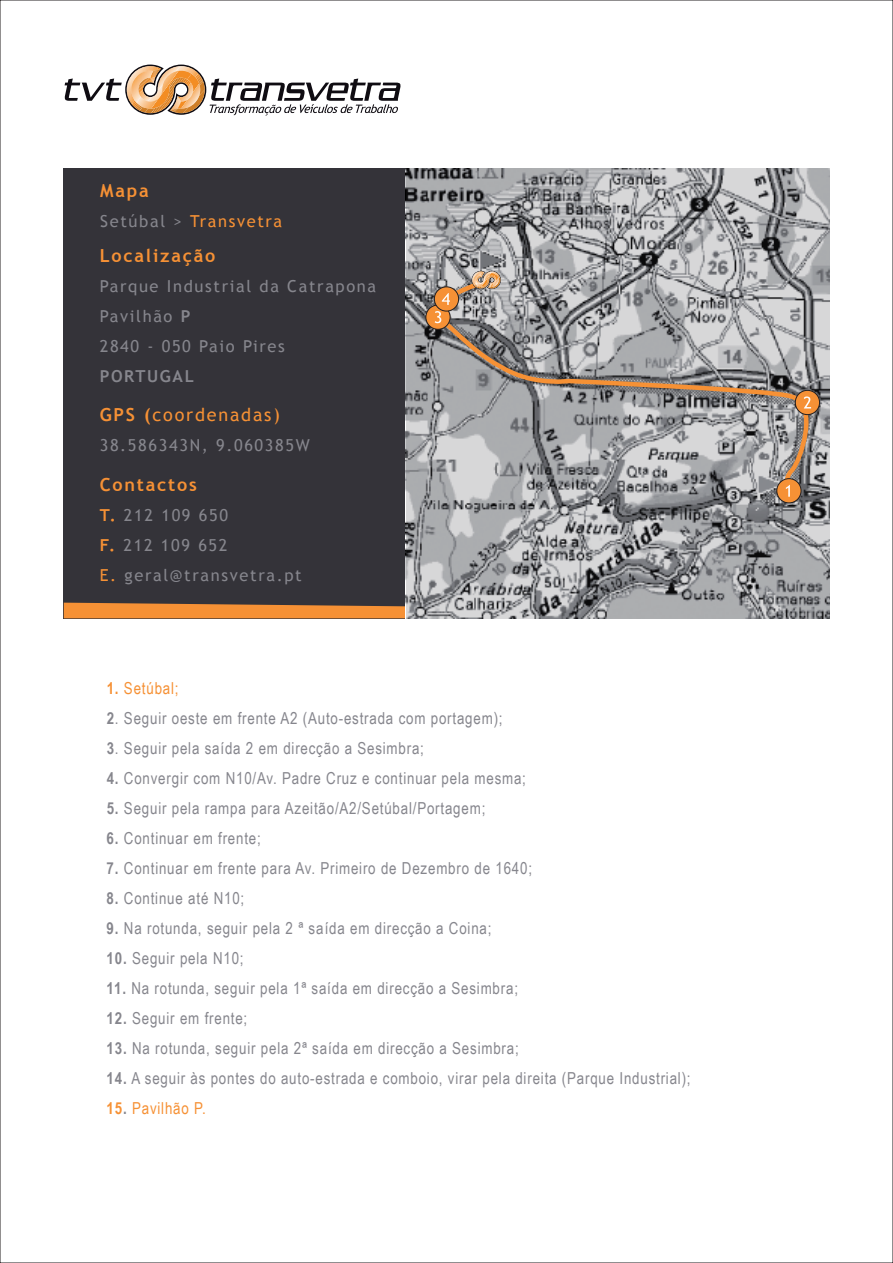
<style>
.page{position:relative;width:893px;height:1263px;background:#fff}
.page>*{position:absolute;margin:0;border:0;box-sizing:border-box;transform-origin:0 0}
.t1{font:700 18px "Trebuchet MS";letter-spacing:.1em;color:#f69135}
.t2{font:18px "Trebuchet MS";letter-spacing:.1em;color:#f69135}
.t3{font:16.5px "Arial Narrow";letter-spacing:.05em;color:#86868d}
.t4{font:16.5px/30px "Trebuchet MS";letter-spacing:.1em;color:#86868d}
.t5{font:16.5px "Arial Narrow";letter-spacing:.05em;color:#f69135}
.t6{font:16.5px "Trebuchet MS";letter-spacing:.1em;color:#f69135}
.t7{font:700 16.5px "Trebuchet MS";letter-spacing:.1em;color:#86868d}
.s1{color:#86868d}
.s2{font-weight:700}
.s3{font-weight:700;color:#f69135}
.s4{color:#f69135}
.s5{font-weight:700;color:#86868d}
</style>
<div class="page">
<div style="left:64px;top:168px;width:342px;height:450px;background:#343339"></div>
<svg style="left:64px;top:603px;width:342px;height:15px;background:#e28735"></svg>
<svg style="left:406px;top:168px;width:423px;height:450px;background:#9b9c9f"></svg>
<svg style="left:65px;top:65px;width:336px;height:51px"></svg>
<svg style="left:416px;top:278px;width:404px;height:217px;background:#a1a0a0"></svg>
<div style="left:795px;top:390px;width:24px;height:25px;background:#f69135;border-radius:50%"></div>
<div style="left:795px;top:390px;width:25px;height:25px;border:1px solid #231f20;border-radius:50%"></div>
<svg style="left:804px;top:396px;width:7px;height:12px"></svg>
<div style="left:426px;top:305px;width:24px;height:24px;background:#f69135;border-radius:50%"></div>
<div style="left:425px;top:305px;width:25px;height:25px;border:1px solid #231f20;border-radius:50%"></div>
<svg style="left:435px;top:311px;width:6px;height:12px"></svg>
<div style="left:434px;top:287px;width:25px;height:24px;background:#f69135;border-radius:50%"></div>
<div style="left:434px;top:286px;width:25px;height:25px;border:1px solid #231f20;border-radius:50%"></div>
<svg style="left:442px;top:293px;width:8px;height:12px"></svg>
<svg style="left:472px;top:271px;width:29px;height:18px"></svg>
<div style="left:777px;top:479px;width:24px;height:24px;background:#f69135;border-radius:50%"></div>
<div style="left:776px;top:478px;width:25px;height:25px;border:1px solid #231f20;border-radius:50%"></div>
<svg style="left:786px;top:485px;width:4px;height:12px"></svg>
<p class="t1" style="left:100px;top:180px;width:50px">Mapa</p>
<p class="t6" style="left:100px;top:212px;width:184px"><span class="s1">Setúbal &gt;</span> Transvetra</p>
<p class="t1" style="left:100px;top:244px;width:117px">Localização</p>
<p class="t4" style="left:100px;top:271px;width:278px">Parque Industrial da Catrapona<br>Pavilhão <span class="s2">P<br></span>2840 - 050 Paio Pires</p>
<p class="t7" style="left:100px;top:365px;width:96px">PORTUGAL</p>
<p class="t2" style="left:100px;top:404px;width:182px"><span class="s2">GPS (</span>coordenadas)</p>
<p class="t4" style="left:100px;top:431px;width:212px">38.586343N, 9.060385W</p>
<p class="t1" style="left:100px;top:473px;width:99px">Contactos</p>
<p class="t4" style="left:100px;top:500px;width:204px"><span class="s3">T.</span> 212 109 650<br><span class="s3">F.</span> 212 109 652<br><span class="s4">E.</span> geral@transvetra.pt</p>
<p class="t5" style="left:107px;top:676px;width:73px"><span class="s2">1.</span> Setúbal;</p>
<p class="t3" style="left:107px;top:706px;width:397px"><span class="s2">2</span>. Seguir oeste em frente A2 (Auto-estrada com portagem);</p>
<p class="t3" style="left:107px;top:736px;width:319px"><span class="s2">3</span>. Seguir pela saída 2 em direcção a Sesimbra;</p>
<p class="t3" style="left:107px;top:766px;width:421px"><span class="s2">4.</span> Convergir com N10/Av. Padre Cruz e continuar pela mesma;</p>
<p class="t3" style="left:107px;top:796px;width:380px"><span class="s2">5.</span> Seguir pela rampa para Azeitão/A2/Setúbal/Portagem;</p>
<p class="t3" style="left:107px;top:826px;width:156px"><span class="s2">6.</span> Continuar em frente;</p>
<p class="t3" style="left:107px;top:856px;width:427px"><span class="s2">7.</span> Continuar em frente para Av. Primeiro de Dezembro de 1640;</p>
<p class="t3" style="left:107px;top:886px;width:139px"><span class="s2">8.</span> Continue até N10;</p>
<p class="t3" style="left:107px;top:916px;width:386px"><span class="s2">9.</span> Na rotunda, seguir pela 2 ª saída em direcção a Coina;</p>
<p class="t3" style="left:107px;top:946px;width:138px"><span class="s2">10.</span> Seguir pela N10;</p>
<p class="t3" style="left:107px;top:976px;width:413px"><span class="s2">11.</span> Na rotunda, seguir pela 1ª saída em direcção a Sesimbra;</p>
<p class="t3" style="left:107px;top:1006px;width:142px"><span class="s2">12.</span> Seguir em frente;</p>
<p class="t3" style="left:107px;top:1036px;width:414px"><span class="s2">13.</span> Na rotunda, seguir pela 2ª saída em direcção a Sesimbra;</p>
<p class="t3" style="left:107px;top:1066px;width:586px"><span class="s2">14.</span> A seguir às pontes do auto-estrada e comboio, virar pela direita (Parque Industrial);</p>
<p class="t5" style="left:107px;top:1096px;width:101px"><span class="s2">15</span><span class="s5">.</span> Pavilhão P.</p>
</div>
